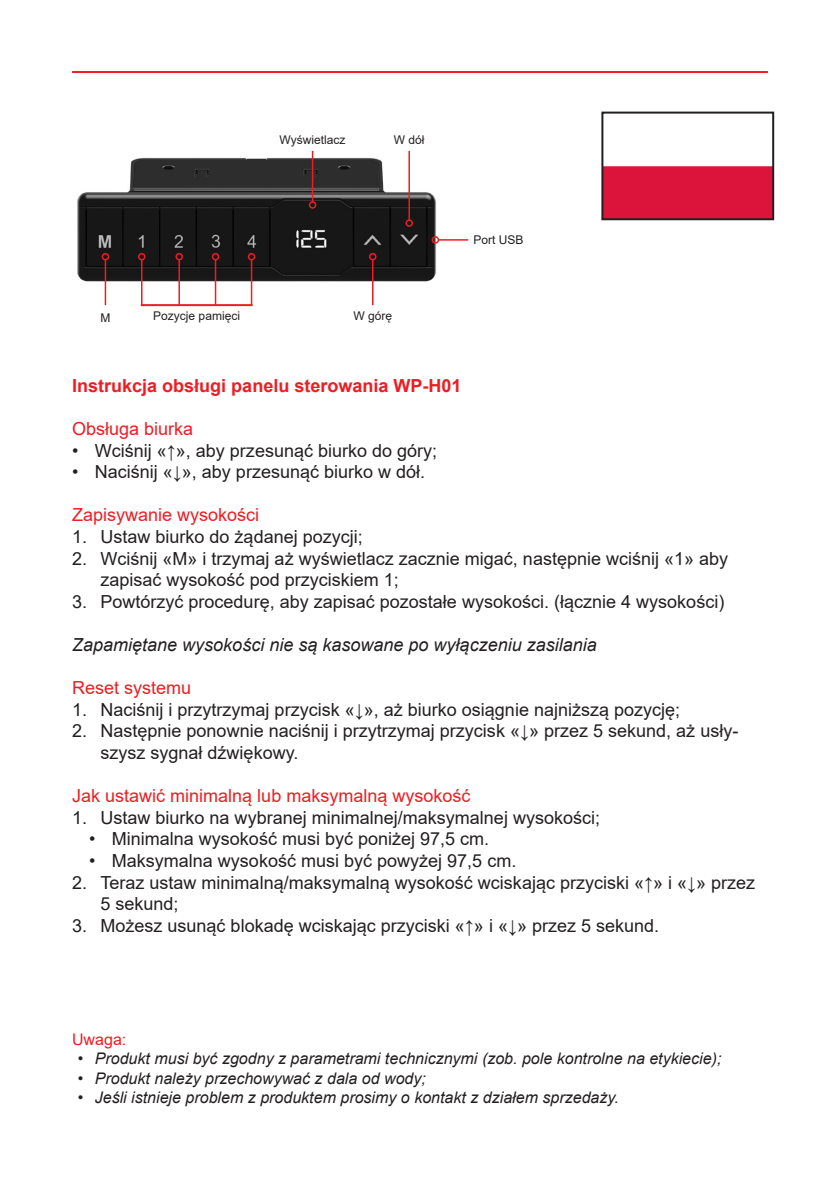
<style>
.page{position:relative;width:840px;height:1191px;background:#fff}
.page>*{position:absolute;margin:0;border:0;box-sizing:border-box;transform-origin:0 0}
.t1{font:18px/21.6px "Arial";color:#231f20}
.t2{font:18px "Arial";color:#ee1d23}
.t3{font:italic 18px "Arial";color:#231f20}
.t4{font:700 18px "Arial";color:#ee1d23}
.t5{font:italic 16px "Arial";color:#231f20}
.t6{font:16px "Arial";color:#ee1d23}
.t7{font:12px "Arial";color:#231f20}
</style>
<div class="page">
<hr style="left:72px;top:71px;width:695px;height:2px;background:#ee1d23">
<img style="left:77px;top:150px;width:392px;height:157px">
<hr style="left:438px;top:239px;width:30px;height:2px;background:#ee1d23">
<div style="left:431px;top:236px;width:8px;height:8px;border:2px solid #ee1d23;border-radius:50%"></div>
<hr style="left:408px;top:151px;width:2px;height:69px;background:#ee1d23">
<div style="left:405px;top:219px;width:8px;height:8px;border:2px solid #ee1d23;border-radius:50%"></div>
<hr style="left:372px;top:260px;width:1px;height:45px;background:#ee1d23">
<div style="left:369px;top:253px;width:7px;height:7px;border:2px solid #ee1d23;border-radius:50%"></div>
<hr style="left:251px;top:260px;width:1px;height:45px;background:#ee1d23">
<div style="left:248px;top:253px;width:7px;height:7px;border:2px solid #ee1d23;border-radius:50%"></div>
<hr style="left:215px;top:260px;width:1px;height:45px;background:#ee1d23">
<div style="left:212px;top:253px;width:7px;height:7px;border:2px solid #ee1d23;border-radius:50%"></div>
<hr style="left:178px;top:260px;width:2px;height:45px;background:#ee1d23">
<div style="left:175px;top:253px;width:8px;height:7px;border:2px solid #ee1d23;border-radius:50%"></div>
<hr style="left:141px;top:260px;width:1px;height:45px;background:#ee1d23">
<div style="left:138px;top:253px;width:7px;height:7px;border:2px solid #ee1d23;border-radius:50%"></div>
<hr style="left:105px;top:260px;width:1px;height:45px;background:#ee1d23">
<div style="left:102px;top:253px;width:7px;height:7px;border:2px solid #ee1d23;border-radius:50%"></div>
<hr style="left:311px;top:151px;width:2px;height:51px;background:#ee1d23">
<div style="left:308px;top:201px;width:8px;height:8px;border:2px solid #ee1d23;border-radius:50%"></div>
<hr style="left:141px;top:304px;width:111px;height:2px;background:#ee1d23">
<div style="left:604px;top:166px;width:166px;height:51px;background:#dc143c"></div>
<div style="left:601px;top:112px;width:172px;height:108px;border:2px solid #231f20"></div>
<p class="t7" style="left:279px;top:131px;width:67px">Wyświetlacz</p>
<p class="t7" style="left:393px;top:131px;width:32px">W dół</p>
<p class="t7" style="left:100px;top:309px;width:11px">M</p>
<p class="t7" style="left:153px;top:307px;width:88px">Pozycje pamięci</p>
<p class="t7" style="left:353px;top:307px;width:40px">W górę</p>
<p class="t7" style="left:473px;top:232px;width:52px">Port USB</p>
<p class="t4" style="left:72px;top:373px;width:391px">Instrukcja obsługi panelu sterowania WP-H01</p>
<p class="t2" style="left:72px;top:416px;width:123px">Obsługa biurka</p>
<p class="t1" style="left:72px;top:439px;width:366px">• Wciśnij «↑», aby przesunąć biurko do góry;</p>
<p class="t1" style="left:72px;top:461px;width:354px">• Naciśnij «↓», aby przesunąć biurko w dół.</p>
<p class="t2" style="left:72px;top:502px;width:189px">Zapisywanie wysokości</p>
<p class="t1" style="left:72px;top:525px;width:292px">1. Ustaw biurko do żądanej pozycji;</p>
<p class="t1" style="left:100px;top:547px;width:629px;text-indent:-28px">2. Wciśnij «M» i trzymaj aż wyświetlacz zacznie migać, następnie wciśnij «1» aby zapisać wysokość pod przyciskiem 1;</p>
<p class="t1" style="left:72px;top:590px;width:653px">3. Powtórzyć procedurę, aby zapisać pozostałe wysokości. (łącznie 4 wysokości)</p>
<p class="t3" style="left:72px;top:633px;width:526px">Zapamiętane wysokości nie są kasowane po wyłączeniu zasilania</p>
<p class="t2" style="left:72px;top:675px;width:121px">Reset systemu</p>
<p class="t1" style="left:72px;top:698px;width:609px">1. Naciśnij i przytrzymaj przycisk «↓», aż biurko osiągnie najniższą pozycję;</p>
<p class="t1" style="left:100px;top:720px;width:639px;text-indent:-28px">2. Następnie ponownie naciśnij i przytrzymaj przycisk «↓» przez 5 sekund, aż usły&shy;szysz sygnał dźwiękowy.</p>
<p class="t2" style="left:72px;top:783px;width:400px">Jak ustawić minimalną lub maksymalną wysokość</p>
<p class="t1" style="left:72px;top:806px;width:529px">1. Ustaw biurko na wybranej minimalnej/maksymalnej wysokości;</p>
<p class="t1" style="left:89px;top:828px;width:401px">• Minimalna wysokość musi być poniżej 97,5 cm.</p>
<p class="t1" style="left:89px;top:849px;width:428px">• Maksymalna wysokość musi być powyżej 97,5 cm.</p>
<p class="t1" style="left:100px;top:871px;width:656px;text-indent:-28px">2. Teraz ustaw minimalną/maksymalną wysokość wciskając przyciski «↑» i «↓» przez<br>5 sekund;</p>
<p class="t1" style="left:72px;top:914px;width:588px">3. Możesz usunąć blokadę wciskając przyciski «↑» i «↓» przez 5 sekund.</p>
<p class="t6" style="left:72px;top:1028px;width:56px">Uwaga:</p>
<p class="t5" style="left:78px;top:1048px;width:645px">• Produkt musi być zgodny z parametrami technicznymi (zob. pole kontrolne na etykiecie);</p>
<p class="t5" style="left:78px;top:1067px;width:349px">• Produkt należy przechowywać z dala od wody;</p>
<p class="t5" style="left:78px;top:1087px;width:542px">• Jeśli istnieje problem z produktem prosimy o kontakt z działem sprzedaży.</p>
</div>
